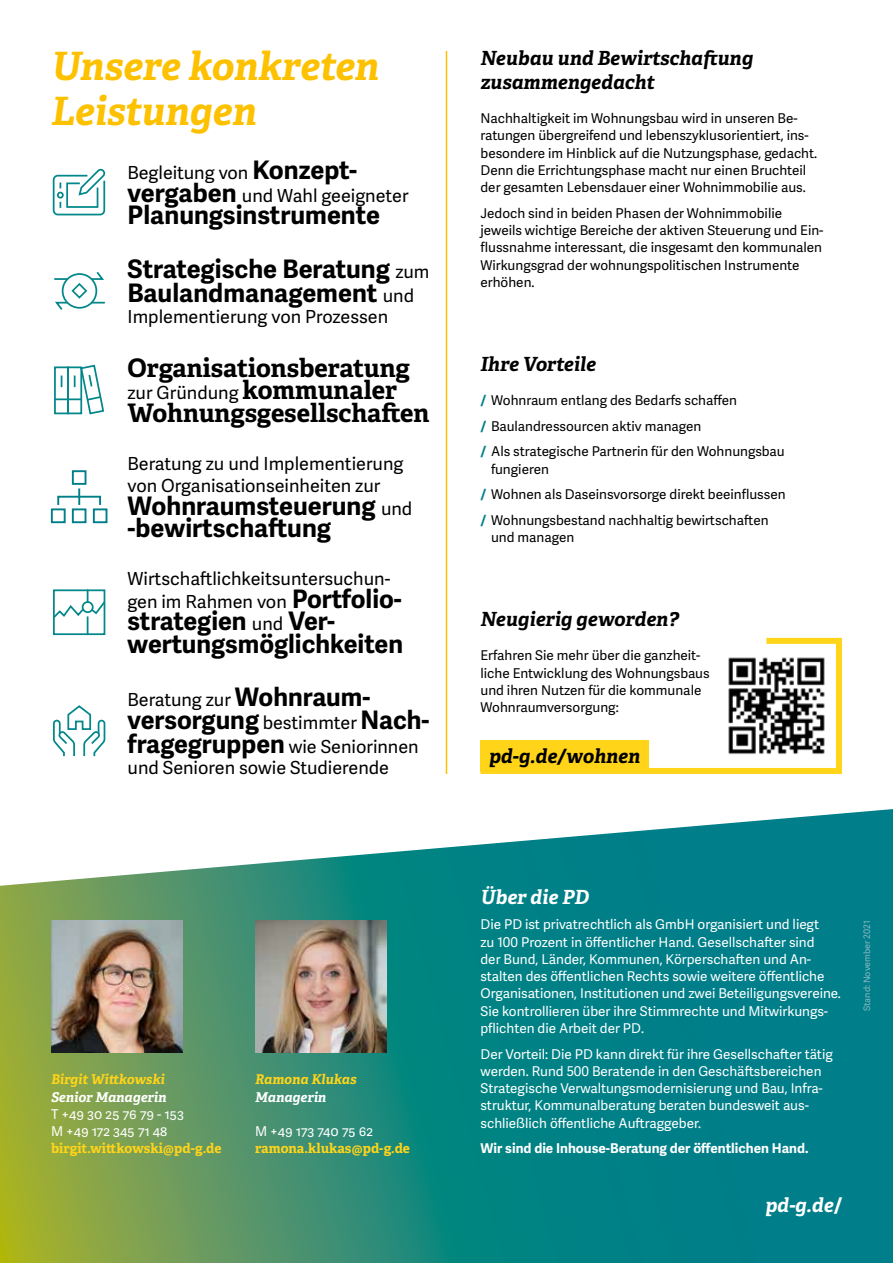
<style>
.page{position:relative;width:893px;height:1263px;background:#fff}
.page>*{position:absolute;margin:0;border:0;box-sizing:border-box;transform-origin:0 0}
.t1{font:italic 700 39px/45px "Adelle";color:#fdc100}
.t2{font:700 25.5px/22.5px "Adelle Sans";color:#000}
.t3{font:700 25.5px "Adelle";color:#000}
.t4{font:italic 700 19.5px/23.4px "Adelle";color:#000}
.t5{font:italic 700 19.5px "Adelle";color:#fff}
.t6{font:18px/22.5px "Adelle Sans";color:#000}
.t7{font:13.5px/17.2px "Adelle Sans";color:#000}
.t8{font:13.5px/17.2px "Adelle Sans";color:#fff}
.t9{font:700 13.5px "Adelle";color:#ffd419}
.t10{font:700 13.5px "Adelle Sans";color:#fff}
.t11{font:italic 700 13.5px "Adelle";color:#ffd419}
.t12{font:italic 700 13.5px "Adelle";color:#fff}
.t13{font:9px "Adelle Sans";color:#8bb9c1}
.s1{font-weight:700;font-size:25.5px}
.s2{font-weight:400;font-size:18px}
.s3{font-family:"Adelle";font-weight:700;font-size:25.5px}
.s4{font-weight:700;color:#007e89}
.s5{font-style:normal}
</style>
<div class="page">
<svg style="left:0;top:809px;width:893px;height:454px;background:#369485"></svg>
<hr style="left:446px;top:51px;width:1px;height:723px;background:#fdc100">
<svg style="left:480px;top:637px;width:362px;height:137px"></svg>
<img style="left:723px;top:653px;width:106px;height:106px">
<img style="left:255px;top:921px;width:132px;height:131px">
<img style="left:51px;top:921px;width:132px;height:131px">
<svg style="left:53px;top:169px;width:52px;height:46px"></svg>
<svg style="left:54px;top:272px;width:51px;height:38px"></svg>
<div style="left:53px;top:589px;width:52px;height:46px;border:2px solid #03878a"></div>
<svg style="left:53px;top:590px;width:52px;height:44px"></svg>
<div style="left:82px;top:601px;width:12px;height:12px;border:2px solid #03878a;border-radius:50%"></div>
<svg style="left:54px;top:365px;width:50px;height:49px"></svg>
<svg style="left:53px;top:705px;width:52px;height:51px"></svg>
<div style="left:51px;top:508px;width:15px;height:15px;border:2px solid #007e89"></div>
<div style="left:72px;top:508px;width:14px;height:15px;border:2px solid #007e89"></div>
<div style="left:72px;top:470px;width:14px;height:15px;border:2px solid #007e89"></div>
<div style="left:93px;top:508px;width:14px;height:15px;border:2px solid #007e89"></div>
<svg style="left:78px;top:489px;width:2px;height:13px"></svg>
<div style="left:57px;top:496px;width:44px;height:9px;border:2px solid #007e89"></div>
<h1 class="t1" style="left:51px;top:44px;width:330px">Unsere konkreten<br>Leistungen</h1>
<h3 class="t6" style="left:128px;top:162px;width:282px">Begleitung von <span class="s1">Konzept&shy;vergaben</span> und Wahl geeigneter</h3>
<h2 class="t2" style="left:128px;top:189px;width:303px;line-height:53.7px">Planungsinstrumente<br>Strategische Beratung <span class="s2">zum</span></h2>
<h2 class="t2" style="left:128px;top:282px;width:288px">Baulandmanagement <span class="s2">und</span></h2>
<h3 class="t6" style="left:128px;top:306px;width:262px">Implementierung von Prozessen</h3>
<h2 class="t3" style="left:128px;top:351px;width:284px">Organisationsberatung</h2>
<h3 class="t6" style="left:128px;top:382px;width:271px">zur Gründung <span class="s3">kommunaler</span></h3>
<h2 class="t3" style="left:128px;top:396px;width:303px">Wohnungsgesellschaften</h2>
<h3 class="t6" style="left:128px;top:453px;width:277px">Beratung zu und Implementierung von Organisationseinheiten zur</h3>
<h2 class="t2" style="left:128px;top:495px;width:286px">Wohnraumsteuerung <span class="s2">und </span>-bewirtschaftung</h2>
<h3 class="t6" style="left:128px;top:568px;width:275px">Wirtschaftlichkeitsuntersuchun&shy;gen im Rahmen von <span class="s1">Portfolio-</span></h3>
<h2 class="t2" style="left:128px;top:610px;width:277px">strategien <span class="s2">und</span> Ver&shy;wertungsmöglichkeiten</h2>
<h3 class="t6" style="left:128px;top:689px;width:243px">Beratung zur <span class="s1">Wohnraum-</span></h3>
<h2 class="t2" style="left:128px;top:709px;width:303px">versorgung <span class="s2">bestimmter</span> Nach-</h2>
<h3 class="t6" style="left:128px;top:737px;width:293px;line-height:21px"><span class="s1">fragegruppen</span> wie Seniorinnen und Senioren sowie Studierende</h3>
<p class="t11" style="left:51px;top:1071px;width:115px">Birgit Wittkowski</p>
<p class="t12" style="left:51px;top:1088px;width:117px">Senior Managerin</p>
<p class="t8" style="left:51px;top:1106px;width:134px">T +49 30 25 76 79 - 153<br>M +49 172 345 71 48</p>
<p class="t9" style="left:51px;top:1140px;width:172px">birgit.wittkowski@pd-g.de</p>
<p class="t11" style="left:255px;top:1071px;width:103px">Ramona Klukas</p>
<p class="t12" style="left:255px;top:1088px;width:73px">Managerin</p>
<p class="t8" style="left:255px;top:1123px;width:120px">M +49 173 740 75 62</p>
<p class="t9" style="left:255px;top:1140px;width:156px">ramona.klukas@pd-g.de</p>
<h3 class="t4" style="left:480px;top:47px;width:274px">Neubau und Bewirtschaftung zusammengedacht</h3>
<p class="t7" style="left:480px;top:110px;width:338px">Nachhaltigkeit im Wohnungsbau wird in unseren Be&shy;ratungen übergreifend und lebenszyklusorientiert, ins&shy;besondere im Hinblick auf die Nutzungsphase, gedacht.<br>Denn die Errichtungsphase macht nur einen Bruchteil der gesamten Lebensdauer einer Wohnimmobilie aus.</p>
<p class="t7" style="left:480px;top:205px;width:344px">Jedoch sind in beiden Phasen der Wohnimmobilie jeweils wichtige Bereiche der aktiven Steuerung und Ein&shy;flussnahme interessant, die insgesamt den kommunalen Wirkungsgrad der wohnungspolitischen Instrumente erhöhen.</p>
<h3 class="t4" style="left:480px;top:352px;width:117px">Ihre Vorteile</h3>
<p class="t7" style="left:480px;top:388px;width:306px;line-height:25.8px"><span class="s4">/</span> Wohnraum entlang des Bedarfs schaffen<br><span class="s4">/</span> Baulandressourcen aktiv managen<br><span class="s4">/</span> Als strategische Partnerin für den Wohnungsbau</p>
<p class="t7" style="left:480px;top:456px;width:307px;line-height:25.8px;text-indent:11px">fungieren<br><span class="s4">/</span> Wohnen als Daseinsvorsorge direkt beeinflussen <span class="s4">/</span> Wohnungsbestand nachhaltig bewirtschaften</p>
<p class="t7" style="left:491px;top:529px;width:85px">und managen</p>
<h3 class="t4" style="left:480px;top:607px;width:200px">Neugierig geworden?</h3>
<p class="t7" style="left:480px;top:647px;width:231px">Erfahren Sie mehr über die ganzheit&shy;liche Entwicklung des Wohnungsbaus und ihren Nutzen für die kommunale<br>Wohnraumversorgung:</p>
<h3 class="t4" style="left:489px;top:745px;width:153px">pd-g.de/wohnen</h3>
<h3 class="t5" style="left:480px;top:884px;width:110px">Über die PD</h3>
<p class="t8" style="left:480px;top:916px;width:362px">Die PD ist privatrechtlich als GmbH organisiert und liegt<br>zu 100 Prozent in öffentlicher Hand. Gesellschafter sind<br>der Bund, Länder, Kommunen, Körperschaften und An&shy;stalten des öffentlichen Rechts sowie weitere öffentliche Organisationen, Institutionen und zwei Beteiligungsvereine.<br>Sie kontrollieren über ihre Stimmrechte und Mitwirkungs&shy;pflichten die Arbeit der PD.</p>
<p class="t8" style="left:480px;top:1045px;width:354px">Der Vorteil: Die PD kann direkt für ihre Gesellschafter tätig werden. Rund 500 Beratende in den Geschäftsbereichen Strategische Verwaltungsmodernisierung und Bau, Infra&shy;struktur, Kommunalberatung beraten bundesweit aus&shy;schließlich öffentliche Auftraggeber.</p>
<p class="t10" style="left:480px;top:1140px;width:329px">Wir sind die Inhouse-Beratung der öffentlichen Hand.</p>
<h3 class="t5" style="left:765px;top:1193px;width:79px">pd-g.de<span class="s5">/</span></h3>
<p class="t13" style="left:862px;top:1011px;width:92px;rotate:-90deg">Stand: November 2021</p>
</div>
